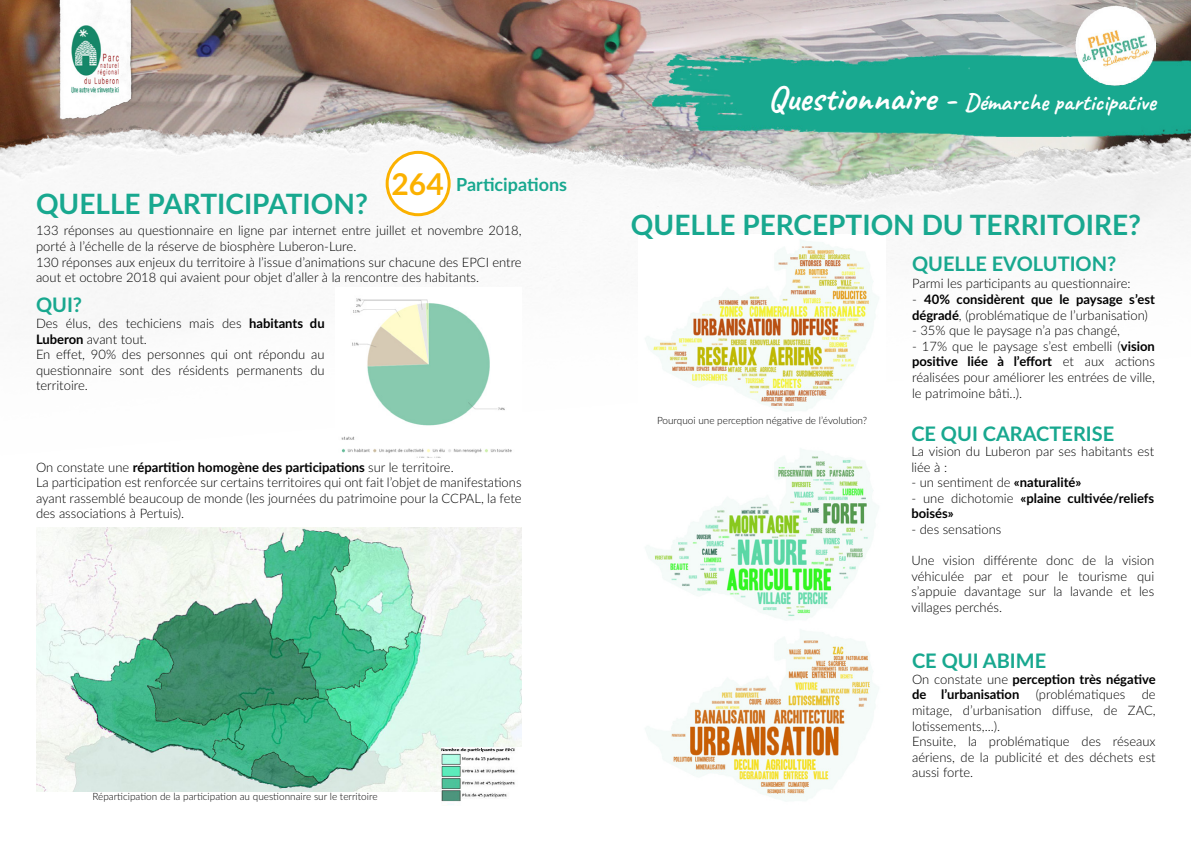
<style>
.page{position:relative;width:1191px;height:842px;background:#fff}
.page>*{position:absolute;margin:0;border:0;box-sizing:border-box;transform-origin:0 0}
.t1{font:700 28px "Lato";color:#18a88f}
.t2{font:700 24px "Caveat";color:#fff}
.t3{font:700 20px "Lato";color:#18a88f}
.t4{font:700 18px "Lato";color:#18a88f}
.t5{font:300 13px/15.6px "Lato";color:#000}
.t6{font:700 13px/15.6px "Lato";color:#000}
.t7{font:300 10px "Lato";color:#000}
.s1{font-size:30px;color:#fbb100}
.s2{font-weight:700}
.s3{font-size:36px}
.s4{font-weight:300}
</style>
<div class="page">
<img style="left:0;top:0;width:1191px;height:66px">
<img style="left:0;top:66px;width:1191px;height:462px">
<img style="left:31px;top:0;width:128px;height:151px">
<img style="left:652px;top:55px;width:539px;height:82px">
<img style="left:1075px;top:5px;width:80px;height:81px">
<div style="left:387px;top:152px;width:62px;height:63px;background:#fff;border-radius:50%"></div>
<div style="left:386px;top:151px;width:64px;height:65px;border:3px solid #fbb100;border-radius:50%"></div>
<img style="left:335px;top:288px;width:186px;height:154px">
<img style="left:338px;top:433px;width:180px;height:25px">
<img style="left:36px;top:527px;width:485px;height:265px">
<img style="left:442px;top:748px;width:79px;height:57px">
<img style="left:638px;top:444px;width:247px;height:357px">
<img style="left:638px;top:235px;width:247px;height:181px">
<h1 class="t1" style="left:36px;top:183px;width:333px">Quelle participation?</h1>
<h3 class="t4" style="left:391px;top:171px;width:177px"><span class="s1">264</span> Participations</h3>
<p class="t5" style="left:36px;top:222px;width:487px">133 réponses au questionnaire en ligne par internet entre juillet et novembre 2018, porté à l’échelle de la réserve de biosphère Luberon-Lure.<br>130 réponses aux enjeux du territoire à l’issue d’animations sur chacune des EPCI entre aout et octobre 2018 qui avaient pour objet d’aller à la rencontre des habitants.</p>
<h3 class="t3" style="left:36px;top:290px;width:48px">Qui?</h3>
<p class="t5" style="left:36px;top:315px;width:290px">Des élus, des techiciens mais des <span class="s2">habitants du Luberon</span> avant tout.<br>En effet, 90% des personnes qui ont répondu au questionnaire sont des résidents permanents du territoire.</p>
<p class="t5" style="left:36px;top:459px;width:487px">On constate une <span class="s2">répartition homogène des participations</span> sur le territoire.<br>La participation est renforcée sur certains territoires qui ont fait l’objet de manifestations ayant rassemblé beaucoup de monde (les journées du patrimoine pour la CCPAL, la fete des associations à Pertuis).</p>
<p class="t7" style="left:92px;top:789px;width:287px">Réparticipation de la participation au questionnaire sur le territoire</p>
<h2 class="t2" style="left:768px;top:87px;width:389px"><span class="s3">Questionnaire -</span> Démarche participative</h2>
<h1 class="t1" style="left:631px;top:204px;width:511px">Quelle perception du territoire?</h1>
<h3 class="t3" style="left:912px;top:249px;width:206px">Quelle evolution?</h3>
<p class="t7" style="left:657px;top:413px;width:212px">Pourquoi une perception négative de l’évolution?</p>
<p class="t5" style="left:912px;top:275px;width:220px">Parmi les participants au questionnaire:</p>
<p class="t6" style="left:912px;top:291px;width:244px"><span class="s4">-</span> 40% considèrent que le paysage s’est dégradé<span class="s4">, (problématique de l’urbanisation)</span></p>
<p class="t5" style="left:912px;top:322px;width:209px">- 35% que le paysage n’a pas changé,</p>
<p class="t5" style="left:912px;top:338px;width:244px;text-align:justify">- 17% que le paysage s’est embelli (<span class="s2">vision positive liée à l’effort</span> et aux actions réalisées pour améliorer les entrées de ville, le patrimoine bâti..).</p>
<h3 class="t3" style="left:911px;top:419px;width:204px">ce qui caracterise</h3>
<p class="t5" style="left:911px;top:443px;width:244px">La vision du Luberon par ses habitants est liée à :</p>
<p class="t5" style="left:911px;top:474px;width:171px">- un sentiment de <span class="s2">«naturalité»</span></p>
<p class="t6" style="left:911px;top:490px;width:244px"><span class="s4">- une dichotomie</span> «plaine cultivée/reliefs boisés»</p>
<p class="t5" style="left:911px;top:521px;width:92px">- des sensations</p>
<p class="t5" style="left:911px;top:552px;width:244px;text-align:justify">Une vision différente donc de la vision véhiculée par et pour le tourisme qui s’appuie davantage sur la lavande et les villages perchés.</p>
<h3 class="t3" style="left:912px;top:646px;width:136px">ce qui abime</h3>
<p class="t6" style="left:912px;top:671px;width:245px"><span class="s4">On constate une</span> perception très négative de l’urbanisation</p>
<p class="t5" style="left:1035px;top:686px;width:91px">(problématiques</p>
<p class="t5" style="left:912px;top:686px;width:245px;text-indent:230px">de mitage, d’urbanisation diffuse, de ZAC, lotissements,...).<br>Ensuite, la problématique des réseaux aériens, de la publicité et des déchets est aussi forte.</p>
</div>
